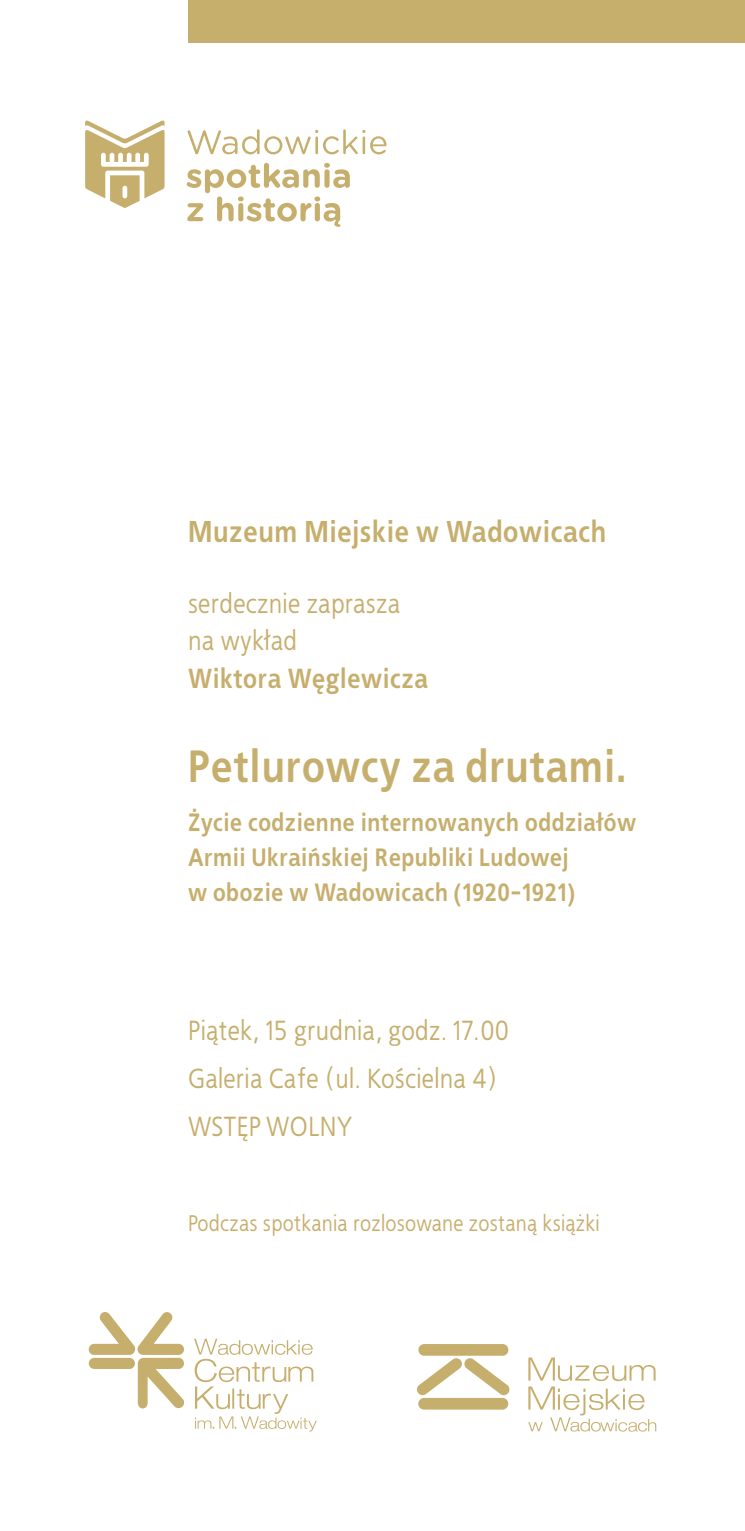
<style>
.page{position:relative;width:745px;height:1531px;background:#fff}
.page>*{position:absolute;margin:0;border:0;box-sizing:border-box;transform-origin:0 0}
.t1{font:700 45px "EFN Bureau";letter-spacing:.02em;color:#c6ae6d}
.t2{font:700 30px "EFN Bureau";letter-spacing:.02em;color:#c6ae6d}
.t3{font:27.5px/47.8px "EFN Bureau";letter-spacing:.02em;color:#c6ae6d}
.t4{font:700 27.5px "EFN Bureau";letter-spacing:.02em;color:#c6ae6d}
.t5{font:700 25px/35px "EFN Bureau";letter-spacing:.02em;color:#c6ae6d}
.t6{font:22.5px "EFN Bureau";letter-spacing:.02em;color:#c6ae6d}
</style>
<div class="page">
<div style="left:595px;top:1218px;width:4px;height:14px;border:3px solid #fff"></div>
<div style="left:188px;top:0;width:556px;height:43px;background:#c6ae6d"></div>
<svg style="left:85px;top:120px;width:79px;height:88px"></svg>
<svg style="left:186px;top:163px;width:163px;height:64px"></svg>
<svg style="left:187px;top:129px;width:199px;height:25px"></svg>
<svg style="left:417px;top:1344px;width:92px;height:65px"></svg>
<svg style="left:528px;top:1357px;width:128px;height:74px"></svg>
<svg style="left:194px;top:1338px;width:122px;height:93px"></svg>
<svg style="left:89px;top:1312px;width:95px;height:96px"></svg>
<p class="t2" style="left:188px;top:509px;width:419px">Muzeum Miejskie w Wadowicach</p>
<p class="t3" style="left:188px;top:583px;width:213px;line-height:37.5px">serdecznie zaprasza na wykład</p>
<p class="t4" style="left:188px;top:658px;width:241px">Wiktora Węglewicza</p>
<h1 class="t1" style="left:188px;top:733px;width:440px">Petlurowcy za drutami.</h1>
<p class="t5" style="left:188px;top:803px;width:449px">Życie codzienne internowanych oddziałów<br>Armii Ukraińskiej Republiki Ludowej<br>w obozie w Wadowicach (1920-1921)</p>
<p class="t3" style="left:188px;top:1005px;width:322px">Piątek, 15 grudnia, godz. 17.00<br>Galeria Cafe (ul. Kościelna 4)<br>WSTĘP WOLNY</p>
<p class="t6" style="left:188px;top:1208px;width:413px">Podczas spotkania rozlosowane zostaną książki</p>
</div>
